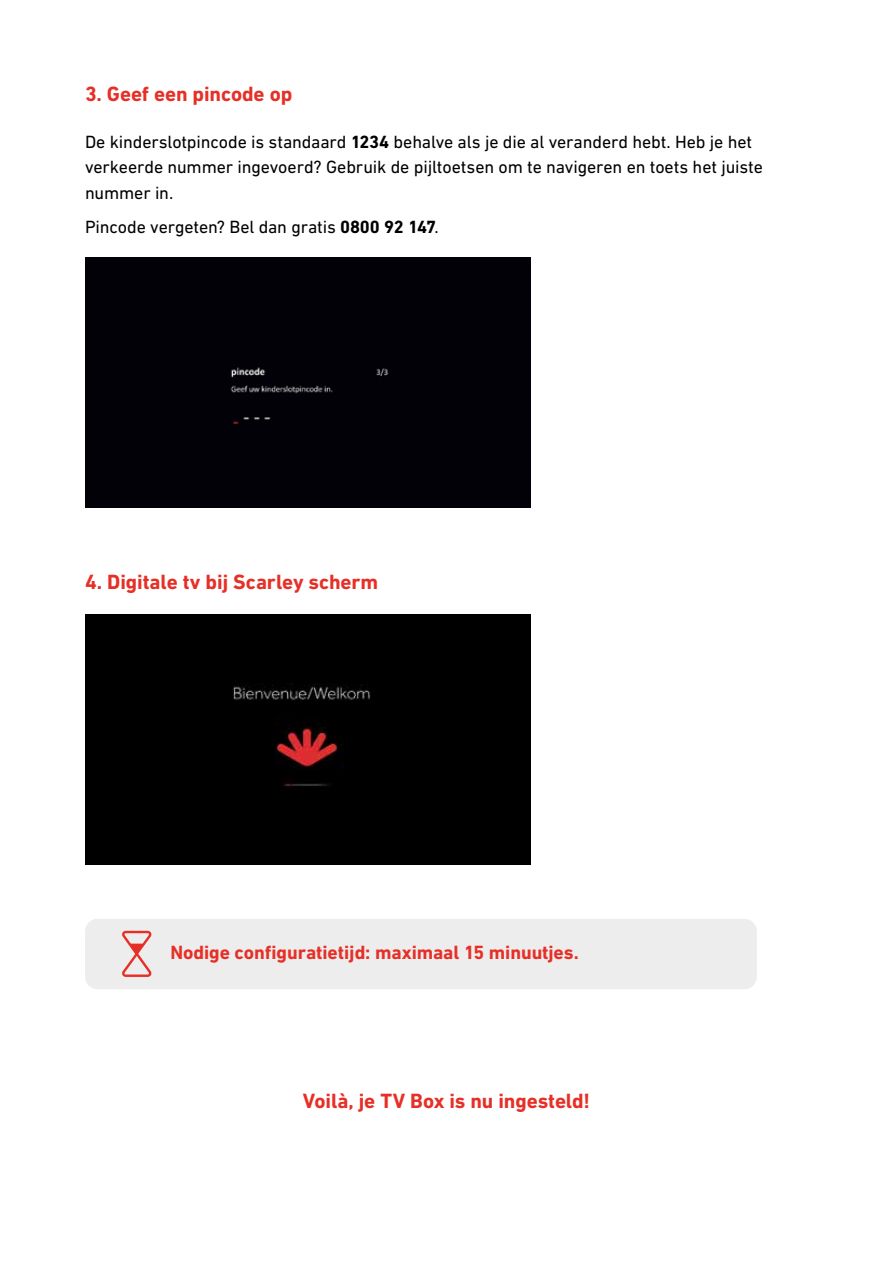
<style>
.page{position:relative;width:893px;height:1263px;background:#fff}
.page>*{position:absolute;margin:0;border:0;box-sizing:border-box;transform-origin:0 0}
.t1{font:700 21px "DIN Next LT Pro";letter-spacing:-.005em;color:#e63027}
.t2{font:700 19.5px "DIN Next LT Pro";letter-spacing:-.005em;color:#e63027}
.t3{font:18px/25.5px "DIN Next LT Pro";letter-spacing:-.01em;color:#000}
.s1{font-weight:700}
</style>
<div class="page">
<div style="left:85px;top:919px;width:672px;height:70px;background:#ededed;border-radius:13px"></div>
<div style="left:85px;top:257px;width:445px;height:251px;background:#010107"></div>
<div style="left:85px;top:614px;width:445px;height:250px;background:#000"></div>
<svg style="left:122px;top:931px;width:30px;height:46px"></svg>
<p class="t1" style="left:85px;top:81px;width:209px">3. Geef een pincode op</p>
<p class="t3" style="left:85px;top:128px;width:679px">De kinderslotpincode is standaard <span class="s1">1234</span> behalve als je die al veranderd hebt. Heb je het verkeerde nummer ingevoerd? Gebruik de pijltoetsen om te navigeren en toets het juiste nummer in.</p>
<p class="t3" style="left:85px;top:213px;width:355px">Pincode vergeten? Bel dan gratis <span class="s1">0800 92 147</span>.</p>
<p class="t1" style="left:85px;top:570px;width:295px">4. Digitale tv bij Scarley scherm</p>
<p class="t2" style="left:170px;top:941px;width:410px">Nodige configuratietijd: maximaal 15 minuutjes.</p>
<p class="t1" style="left:303px;top:1088px;width:289px">Voilà, je TV Box is nu ingesteld!</p>
</div>
